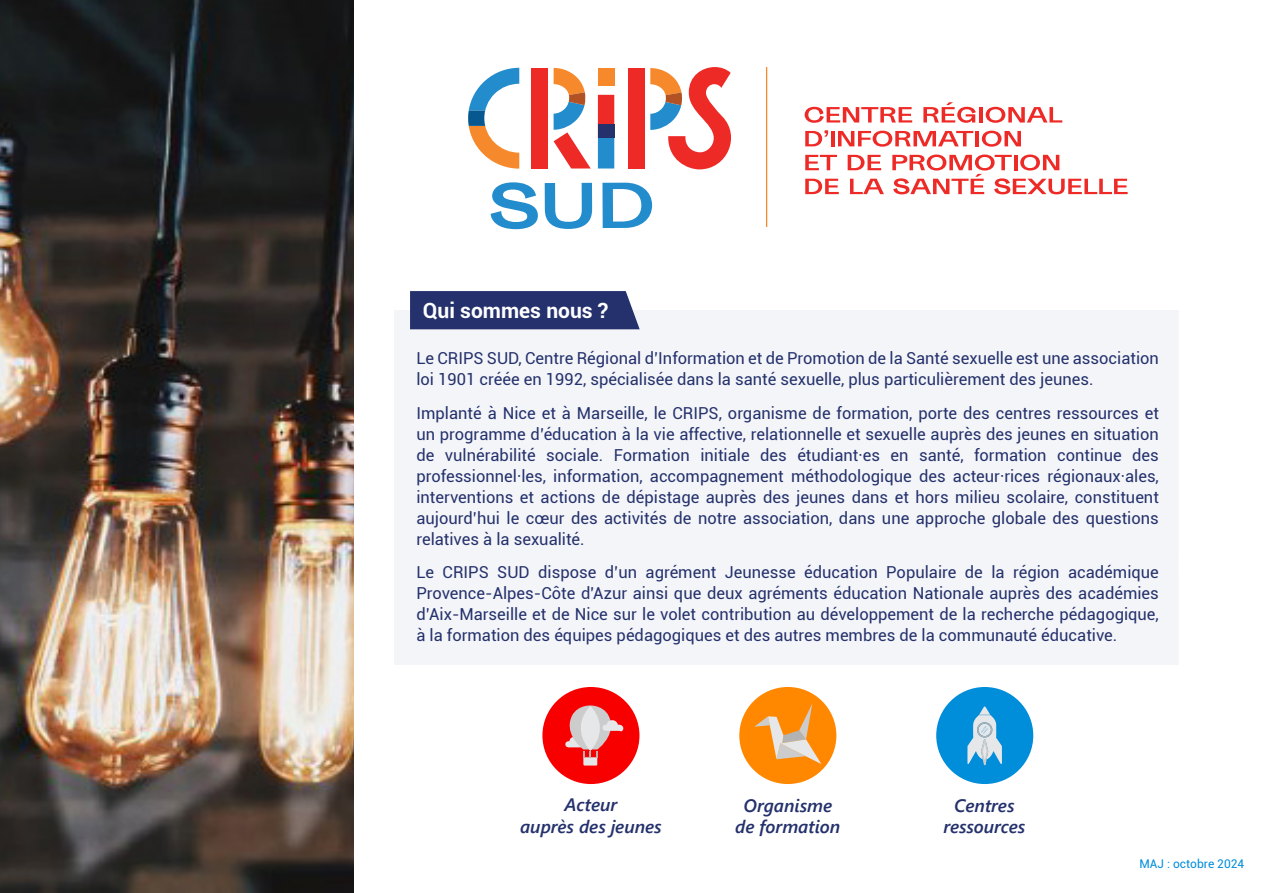
<style>
.page{position:relative;width:1263px;height:893px;background:#fff}
.page>*{position:absolute;margin:0;border:0;box-sizing:border-box;transform-origin:0 0}
.t1{font:700 21px "Roboto";color:#fff}
.t2{font:italic 600 18px "Segoe UI";color:#24316c}
.t3{font:16.5px/21px "Roboto";color:#24316c;text-align:justify}
.t4{font:12px "Roboto";color:#008edb}
</style>
<div class="page">
<img style="left:0;top:0;width:353px;height:893px">
<div style="left:394px;top:310px;width:785px;height:355px;background:#f4f5f8"></div>
<svg style="left:805px;top:107px;width:107px;height:16px"></svg>
<svg style="left:923px;top:102px;width:53px;height:21px"></svg>
<hr style="left:979px;top:107px;width:4px;height:16px;background:#ee2a27">
<svg style="left:986px;top:107px;width:76px;height:16px"></svg>
<svg style="left:805px;top:130px;width:23px;height:16px"></svg>
<hr style="left:831px;top:131px;width:3px;height:15px;background:#ee2a27">
<svg style="left:838px;top:131px;width:135px;height:16px"></svg>
<hr style="left:975px;top:131px;width:4px;height:15px;background:#ee2a27">
<svg style="left:982px;top:131px;width:39px;height:16px"></svg>
<svg style="left:805px;top:155px;width:32px;height:15px"></svg>
<svg style="left:848px;top:155px;width:33px;height:15px"></svg>
<svg style="left:805px;top:179px;width:34px;height:15px"></svg>
<svg style="left:850px;top:179px;width:34px;height:15px"></svg>
<svg style="left:892px;top:155px;width:236px;height:39px"></svg>
<hr style="left:766px;top:67px;width:1px;height:160px;background:#f6892b">
<svg style="left:491px;top:182px;width:47px;height:47px"></svg>
<svg style="left:545px;top:183px;width:47px;height:46px"></svg>
<svg style="left:602px;top:183px;width:50px;height:45px"></svg>
<div style="left:598px;top:68px;width:16px;height:17px;background:#f6892b"></div>
<svg style="left:598px;top:95px;width:16px;height:73px"></svg>
<div style="left:598px;top:125px;width:16px;height:13px;background:#24316c"></div>
<div style="left:531px;top:68px;width:16px;height:100px;background:#ee2a27"></div>
<div style="left:628px;top:68px;width:16px;height:100px;background:#ee2a27"></div>
<svg style="left:554px;top:68px;width:37px;height:100px"></svg>
<svg style="left:650px;top:67px;width:81px;height:102px"></svg>
<svg style="left:468px;top:68px;width:51px;height:101px"></svg>
<div style="left:410px;top:291px;width:230px;height:38px;background:#24316c"></div>
<div style="left:542px;top:687px;width:97px;height:97px;background:#f80000;border-radius:50%"></div>
<svg style="left:565px;top:705px;width:58px;height:60px"></svg>
<div style="left:739px;top:687px;width:97px;height:97px;background:#f80;border-radius:50%"></div>
<svg style="left:754px;top:704px;width:67px;height:60px"></svg>
<div style="left:936px;top:687px;width:97px;height:97px;background:#008edb;border-radius:50%"></div>
<svg style="left:967px;top:706px;width:35px;height:60px"></svg>
<p class="t1" style="left:423px;top:296px;width:187px">Qui sommes nous ?</p>
<p class="t3" style="left:416px;top:347px;width:744px">Le CRIPS SUD, Centre Régional d’Information et de Promotion de la Santé sexuelle est une association loi 1901 créée en 1992, spécialisée dans la santé sexuelle, plus particulièrement des jeunes.</p>
<p class="t3" style="left:416px;top:402px;width:744px">Implanté à Nice et à Marseille, le CRIPS, organisme de formation, porte des centres ressources et un programme d’éducation à la vie affective, relationnelle et sexuelle auprès des jeunes en situation de vulnérabilité sociale. Formation initiale des étudiant·es en santé, formation continue des professionnel·les, information, accompagnement méthodologique des acteur·rices régionaux·ales, interventions et actions de dépistage auprès des jeunes dans et hors milieu scolaire, constituent aujourd’hui le cœur des activités de notre association, dans une approche globale des questions relatives à la sexualité.</p>
<p class="t3" style="left:416px;top:561px;width:744px">Le CRIPS SUD dispose d’un agrément Jeunesse éducation Populaire de la région académique Provence-Alpes-Côte d'Azur ainsi que deux agréments éducation Nationale auprès des académies d’Aix-Marseille et de Nice sur le volet contribution au développement de la recherche pédagogique, à la formation des équipes pédagogiques et des autres membres de la communauté éducative.</p>
<p class="t2" style="left:565px;top:788px;width:54px">Acteur</p>
<p class="t2" style="left:520px;top:810px;width:143px">auprès des jeunes</p>
<p class="t2" style="left:743px;top:788px;width:90px">Organisme</p>
<p class="t2" style="left:735px;top:810px;width:107px">de formation</p>
<p class="t2" style="left:954px;top:788px;width:62px">Centres</p>
<p class="t2" style="left:943px;top:810px;width:83px">ressources</p>
<p class="t4" style="left:1139px;top:855px;width:106px">MAJ : octobre 2024</p>
</div>
